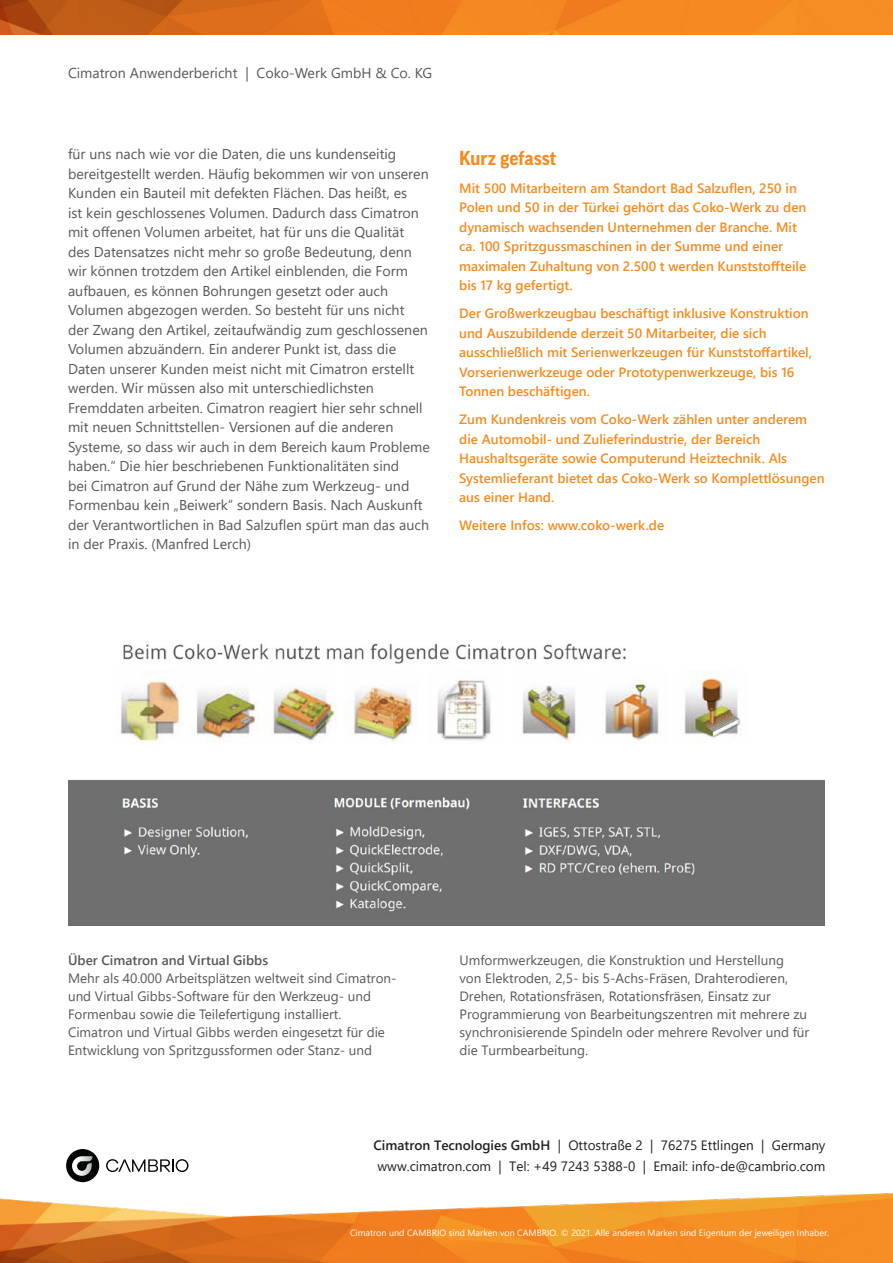
<style>
.page{position:relative;width:893px;height:1263px;background:#fff}
.page>*{position:absolute;margin:0;border:0;box-sizing:border-box;transform-origin:0 0}
.H1_-_orange{font:700 19.5px "Good Pro";color:#f68b1f}
.body{font:14.25px/19.5px "Segoe UI";color:#57585a}
.body_-_orange{font:600 13.5px/19.5px "Segoe UI";color:#f68b1f}
.about_text{font:13.5px/18px "Segoe UI";color:#57585a}
.Contact_line_multi{font:13.5px "Segoe UI";color:#231f20}
.about_h1{font:600 13.5px "Segoe UI";color:#57585a}
.Footnote_REV-Right{font:9px "Segoe UI";color:#fff}
.s1{font-weight:600}
</style>
<div class="page">
<img style="left:0;top:1192px;width:893px;height:71px">
<svg style="left:106px;top:1159px;width:82px;height:13px"></svg>
<div style="left:66px;top:1149px;width:33px;height:33px;background:#040503;border-radius:50%"></div>
<svg style="left:72px;top:1156px;width:21px;height:20px"></svg>
<img style="left:0;top:0;width:893px;height:34px">
<img style="left:68px;top:640px;width:757px;height:285px">
<p class="body" style="left:68px;top:62px;width:366px">Cimatron Anwenderbericht | Coko-Werk GmbH &amp; Co. KG</p>
<p class="body" style="left:68px;top:143px;width:363px">für uns nach wie vor die Daten, die uns kundenseitig bereitgestellt werden. Häufig bekommen wir von unseren Kunden ein Bauteil mit defekten Flächen. Das heißt, es<br>ist kein geschlossenes Volumen. Dadurch dass Cimatron mit offenen Volumen arbeitet, hat für uns die Qualität<br>des Datensatzes nicht mehr so große Bedeutung, denn wir können trotzdem den Artikel einblenden, die Form aufbauen, es können Bohrungen gesetzt oder auch Volumen abgezogen werden. So besteht für uns nicht<br>der Zwang den Artikel, zeitaufwändig zum geschlossenen Volumen abzuändern. Ein anderer Punkt ist, dass die Daten unserer Kunden meist nicht mit Cimatron erstellt werden. Wir müssen also mit unterschiedlichsten Fremddaten arbeiten. Cimatron reagiert hier sehr schnell mit neuen Schnittstellen- Versionen auf die anderen Systeme, so dass wir auch in dem Bereich kaum Probleme haben.“ Die hier beschriebenen Funktionalitäten sind<br>bei Cimatron auf Grund der Nähe zum Werkzeug- und Formenbau kein „Beiwerk“ sondern Basis. Nach Auskunft der Verantwortlichen in Bad Salzuflen spürt man das auch in der Praxis. (Manfred Lerch)</p>
<p class="H1_-_orange" style="left:459px;top:147px;width:99px">Kurz gefasst</p>
<p class="body_-_orange" style="left:459px;top:177px;width:349px">Mit 500 Mitarbeitern am Standort Bad Salzuflen, 250 in Polen und 50 in der Türkei gehört das Coko-Werk zu den dynamisch wachsenden Unternehmen der Branche. Mit ca. 100 Spritzgussmaschinen in der Summe und einer maximalen Zuhaltung von 2.500 t werden Kunststoffteile bis 17 kg gefertigt.</p>
<p class="body_-_orange" style="left:459px;top:303px;width:354px">Der Großwerkzeugbau beschäftigt inklusive Konstruktion und Auszubildende derzeit 50 Mitarbeiter, die sich ausschließlich mit Serienwerkzeugen für Kunststoffartikel, Vorserienwerkzeuge oder Prototypenwerkzeuge, bis 16<br>Tonnen beschäftigen.</p>
<p class="body_-_orange" style="left:459px;top:409px;width:367px">Zum Kundenkreis vom Coko-Werk zählen unter anderem die Automobil- und Zulieferindustrie, der Bereich Haushaltsgeräte sowie Computerund Heiztechnik. Als Systemlieferant bietet das Coko-Werk so Komplettlösungen aus einer Hand.</p>
<p class="body_-_orange" style="left:459px;top:515px;width:206px">Weitere Infos: www.coko-werk.de</p>
<p class="about_h1" style="left:68px;top:947px;width:202px">Über Cimatron and Virtual Gibbs</p>
<p class="about_text" style="left:68px;top:968px;width:330px">Mehr als 40.000 Arbeitsplätzen weltweit sind Cimatron&shy;und Virtual Gibbs-Software für den Werkzeug- und Formenbau sowie die Teilefertigung installiert.<br>Cimatron und Virtual Gibbs werden eingesetzt für die Entwicklung von Spritzgussformen oder Stanz- und</p>
<p class="about_text" style="left:459px;top:950px;width:351px">Umformwerkzeugen, die Konstruktion und Herstellung von Elektroden, 2,5- bis 5-Achs-Fräsen, Drahterodieren, Drehen, Rotationsfräsen, Rotationsfräsen, Einsatz zur Programmierung von Bearbeitungszentren mit mehrere zu synchronisierende Spindeln oder mehrere Revolver und für die Turmbearbeitung.</p>
<p class="Contact_line_multi" style="left:374px;top:1132px;width:453px"><span class="s1">Cimatron Tecnologies GmbH</span> | Ottostraße 2 | 76275 Ettlingen | Germany</p>
<p class="Contact_line_multi" style="left:377px;top:1153px;width:449px">www.cimatron.com | Tel: +49 7243 5388-0 | Email: info-de@cambrio.com</p>
<p class="Footnote_REV-Right" style="left:350px;top:1224px;width:481px">Cimatron und CAMBRIO sind Marken von CAMBRIO. © 2021. Alle anderen Marken sind Eigentum der jeweiligen Inhaber.</p>
</div>
